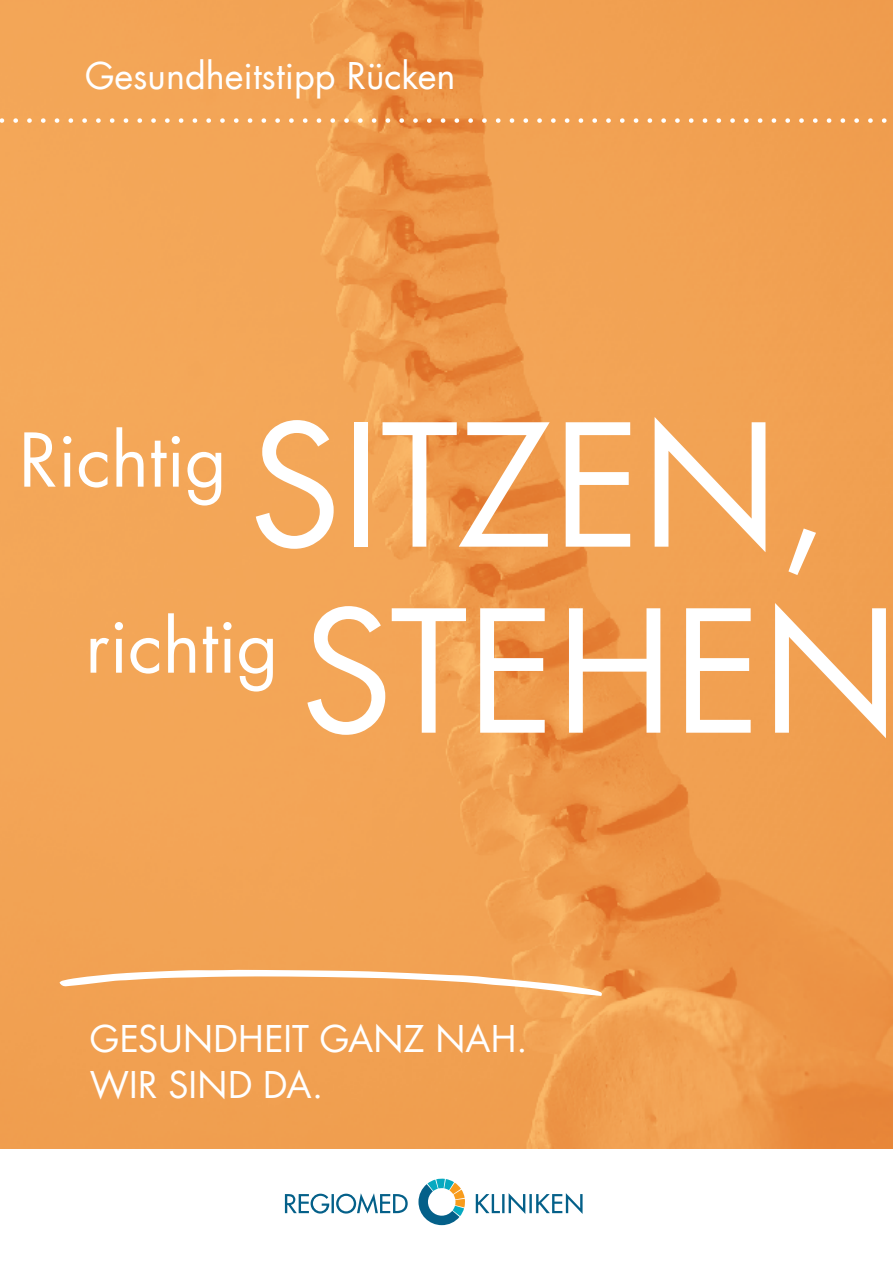
<style>
.page{position:relative;width:893px;height:1263px;background:#fff}
.page>*{position:absolute;margin:0;border:0;box-sizing:border-box;transform-origin:0 0}
.t1{font:165px "Futura Com";color:#fff}
.t2{font:72px "Futura Com";color:#fff}
.t3{font:36px/46.2px "Futura Com";color:#fff}
</style>
<div class="page">
<img style="left:0;top:0;width:893px;height:1148px">
<svg style="left:418px;top:1178px;width:47px;height:47px"></svg>
<svg style="left:285px;top:1193px;width:123px;height:20px"></svg>
<svg style="left:476px;top:1193px;width:107px;height:21px"></svg>
<svg style="left:0;top:118px;width:893px;height:5px;background:#f3b579"></svg>
<svg style="left:60px;top:969px;width:542px;height:27px"></svg>
<p class="t3" style="left:85px;top:52px;width:372px">Gesundheitstipp Rücken</p>
<h2 class="t2" style="left:19px;top:411px;width:210px">Richtig</h2>
<h1 class="t1" style="left:249px;top:373px;width:582px">SITZEN,</h1>
<h2 class="t2" style="left:85px;top:597px;width:195px">richtig</h2>
<h1 class="t1" style="left:301px;top:559px;width:600px">STEHEN</h1>
<p class="t3" style="left:90px;top:1015px;width:439px">GESUNDHEIT GANZ NAH.<br>WIR SIND DA.</p>
</div>
